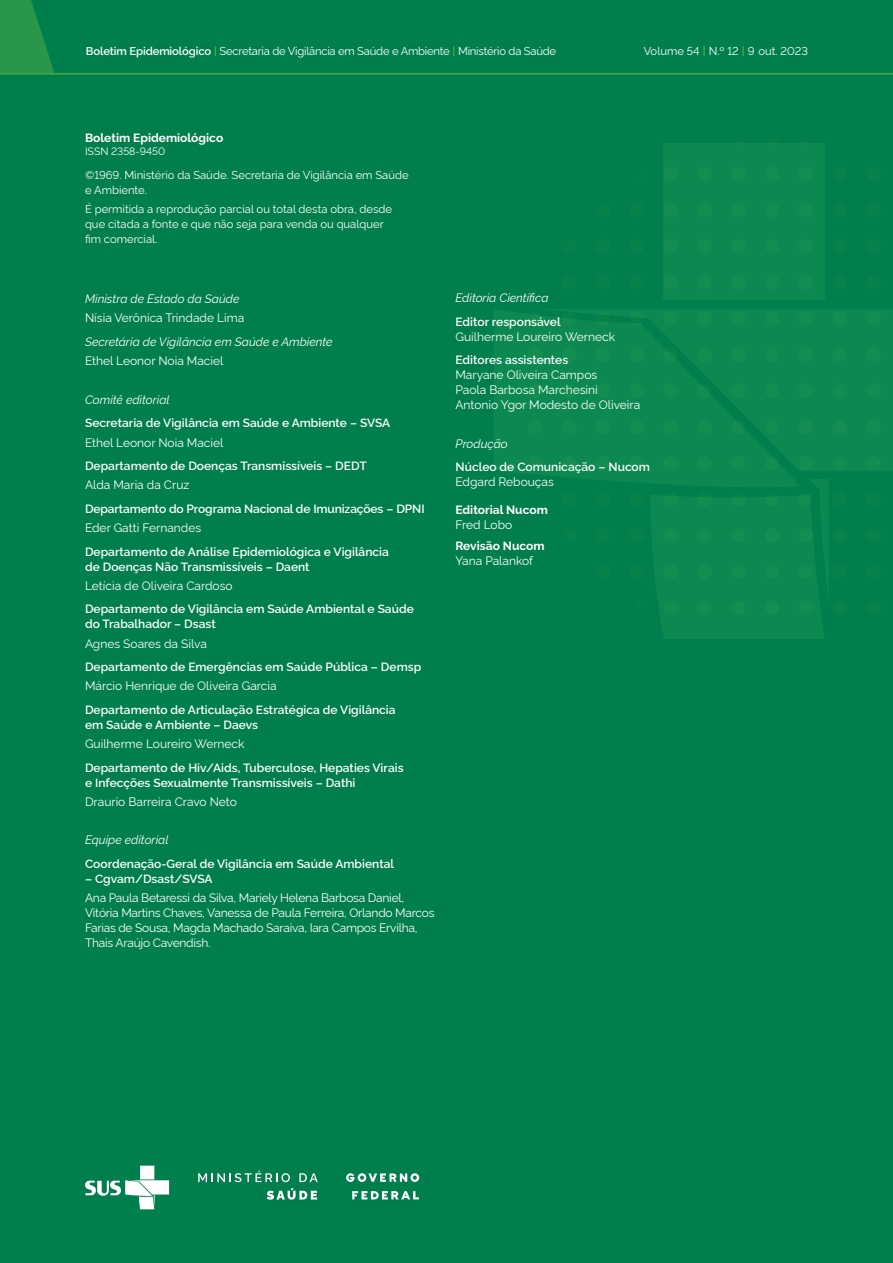
<style>
.page{position:relative;width:893px;height:1263px;background:#fff}
.page>*{position:absolute;margin:0;border:0;box-sizing:border-box;transform-origin:0 0}
.t1{font:600 12px/15px "Rawline";color:#fff}
.t2{font:12px "Rawline";color:#fff}
.t3{font:12px/15px "Rawline";letter-spacing:-.02em;color:#fff}
.t4{font:italic 12px "Rawline";color:#fff}
.t5{font:700 12px "Rawline";color:#fff}
.t6{font:11.25px/15px "Rawline";color:#fff}
.t7{font:11.25px "Rawline";letter-spacing:-.02em;color:#fff}
.t8{font:10.5px "Rawline";color:#fff}
.s1{font-weight:600}
.s2{font-weight:500;color:#69bd45}
</style>
<div class="page">
<div style="left:0;top:0;width:893px;height:74px;background:#007e4c"></div>
<svg style="left:0;top:0;width:54px;height:73px"></svg>
<div style="left:0;top:73px;width:893px;height:1190px;background:#007e4c"></div>
<hr style="left:0;top:73px;width:893px;height:1px;background:#69bd45">
<svg style="left:85px;top:1166px;width:84px;height:43px"></svg>
<svg style="left:198px;top:1171px;width:92px;height:11px"></svg>
<svg style="left:299px;top:1173px;width:19px;height:9px"></svg>
<svg style="left:267px;top:1188px;width:50px;height:12px"></svg>
<svg style="left:346px;top:1173px;width:73px;height:9px"></svg>
<svg style="left:352px;top:1191px;width:67px;height:8px"></svg>
<div style="left:629px;top:203px;width:15px;height:14px;background:#07824a;border-radius:50%"></div>
<div style="left:596px;top:239px;width:14px;height:14px;background:#07824a;border-radius:50%"></div>
<div style="left:629px;top:239px;width:15px;height:14px;background:#07824a;border-radius:50%"></div>
<div style="left:562px;top:275px;width:14px;height:15px;background:#07824a;border-radius:50%"></div>
<div style="left:596px;top:275px;width:14px;height:15px;background:#07824a;border-radius:50%"></div>
<div style="left:629px;top:275px;width:15px;height:15px;background:#07824a;border-radius:50%"></div>
<div style="left:832px;top:167px;width:15px;height:14px;background:#07824a;border-radius:50%"></div>
<div style="left:866px;top:167px;width:15px;height:14px;background:#07824a;border-radius:50%"></div>
<div style="left:832px;top:203px;width:15px;height:14px;background:#07824a;border-radius:50%"></div>
<div style="left:866px;top:203px;width:15px;height:14px;background:#07824a;border-radius:50%"></div>
<div style="left:832px;top:239px;width:15px;height:14px;background:#07824a;border-radius:50%"></div>
<div style="left:866px;top:239px;width:15px;height:14px;background:#07824a;border-radius:50%"></div>
<div style="left:832px;top:275px;width:15px;height:15px;background:#07824a;border-radius:50%"></div>
<div style="left:866px;top:275px;width:15px;height:15px;background:#07824a;border-radius:50%"></div>
<div style="left:562px;top:492px;width:14px;height:15px;background:#07824a;border-radius:50%"></div>
<div style="left:596px;top:492px;width:14px;height:15px;background:#07824a;border-radius:50%"></div>
<div style="left:629px;top:492px;width:15px;height:15px;background:#07824a;border-radius:50%"></div>
<div style="left:596px;top:528px;width:14px;height:15px;background:#07824a;border-radius:50%"></div>
<div style="left:629px;top:528px;width:15px;height:15px;background:#07824a;border-radius:50%"></div>
<div style="left:629px;top:564px;width:15px;height:15px;background:#07824a;border-radius:50%"></div>
<div style="left:832px;top:492px;width:15px;height:15px;background:#07824a;border-radius:50%"></div>
<div style="left:866px;top:492px;width:15px;height:15px;background:#07824a;border-radius:50%"></div>
<div style="left:832px;top:528px;width:15px;height:15px;background:#07824a;border-radius:50%"></div>
<div style="left:866px;top:528px;width:15px;height:15px;background:#07824a;border-radius:50%"></div>
<div style="left:832px;top:564px;width:15px;height:15px;background:#07824a;border-radius:50%"></div>
<div style="left:866px;top:564px;width:15px;height:15px;background:#07824a;border-radius:50%"></div>
<div style="left:832px;top:601px;width:15px;height:14px;background:#07824a;border-radius:50%"></div>
<div style="left:866px;top:601px;width:15px;height:14px;background:#07824a;border-radius:50%"></div>
<div style="left:663px;top:143px;width:162px;height:157px;background:#0c8951"></div>
<svg style="left:494px;top:310px;width:299px;height:173px;fill:#0c8951"></svg>
<div style="left:537px;top:310px;width:356px;height:161px;background:#0c8951"></div>
<svg style="left:650px;top:479px;width:178px;height:160px"></svg>
<p class="t7" style="left:86px;top:42px;width:472px"><span class="s1">Boletim Epidemiológico</span> <span class="s2">|</span> Secretaria de Vigilância em Saúde e Ambiente <span class="s2">|</span> Ministério da Saúde</p>
<p class="t6" style="left:644px;top:43px;width:166px">Volume 54 <span class="s2">|</span> N.º 12 <span class="s2">|</span> 9 out. 2023</p>
<p class="t5" style="left:85px;top:128px;width:140px">Boletim Epidemiológico</p>
<p class="t8" style="left:85px;top:143px;width:82px">ISSN 2358-9450</p>
<p class="t6" style="left:85px;top:166px;width:325px">©1969. Ministério da Saúde. Secretaria de Vigilância em Saúde e Ambiente.</p>
<p class="t6" style="left:85px;top:200px;width:309px">É permitida a reprodução parcial ou total desta obra, desde que citada a fonte e que não seja para venda ou qualquer fim comercial.</p>
<p class="t4" style="left:85px;top:289px;width:156px">Ministra de Estado da Saúde</p>
<p class="t2" style="left:85px;top:309px;width:161px">Nísia Verônica Trindade Lima</p>
<p class="t4" style="left:85px;top:332px;width:249px">Secretária de Vigilância em Saúde e Ambiente</p>
<p class="t2" style="left:85px;top:351px;width:140px">Ethel Leonor Noia Maciel</p>
<p class="t4" style="left:85px;top:390px;width:86px">Comitê editorial</p>
<p class="t1" style="left:85px;top:414px;width:307px">Secretaria de Vigilância em Saúde e Ambiente – SVSA</p>
<p class="t2" style="left:85px;top:433px;width:140px">Ethel Leonor Noia Maciel</p>
<p class="t1" style="left:85px;top:457px;width:283px">Departamento de Doenças Transmissíveis – DEDT</p>
<p class="t2" style="left:85px;top:476px;width:106px">Alda Maria da Cruz</p>
<p class="t1" style="left:85px;top:500px;width:341px">Departamento do Programa Nacional de Imunizações – DPNI</p>
<p class="t2" style="left:85px;top:518px;width:118px">Eder Gatti Fernandes</p>
<p class="t1" style="left:85px;top:543px;width:305px">Departamento de Análise Epidemiológica e Vigilância de Doenças Não Transmissíveis – Daent</p>
<p class="t2" style="left:85px;top:576px;width:149px">Letícia de Oliveira Cardoso</p>
<p class="t1" style="left:85px;top:600px;width:330px">Departamento de Vigilância em Saúde Ambiental e Saúde do Trabalhador – Dsast</p>
<p class="t2" style="left:85px;top:634px;width:123px">Agnes Soares da Silva</p>
<p class="t1" style="left:85px;top:658px;width:338px">Departamento de Emergências em Saúde Pública – Demsp</p>
<p class="t2" style="left:85px;top:677px;width:193px">Márcio Henrique de Oliveira Garcia</p>
<p class="t1" style="left:85px;top:701px;width:312px">Departamento de Articulação Estratégica de Vigilância em Saúde e Ambiente – Daevs</p>
<p class="t2" style="left:85px;top:734px;width:161px">Guilherme Loureiro Werneck</p>
<p class="t1" style="left:85px;top:759px;width:320px">Departamento de Hiv/Aids, Tuberculose, Hepaties Virais e Infecções Sexualmente Transmissíveis – Dathi</p>
<p class="t2" style="left:85px;top:792px;width:153px">Draurio Barreira Cravo Neto</p>
<p class="t4" style="left:85px;top:831px;width:85px">Equipe editorial</p>
<p class="t1" style="left:85px;top:855px;width:311px">Coordenação-Geral de Vigilância em Saúde Ambiental</p>
<p class="t1" style="left:85px;top:870px;width:129px">– Cgvam/Dsast/SVSA</p>
<p class="t3" style="left:85px;top:889px;width:351px">Ana Paula Betaressi da Silva, Mariely Helena Barbosa Daniel, Vitória Martins Chaves, Vanessa de Paula Ferreira, Orlando Marcos Farias de Sousa, Magda Machado Saraiva, Iara Campos Ervilha, Thais Araújo Cavendish.</p>
<p class="t4" style="left:455px;top:288px;width:95px">Editoria Científica</p>
<p class="t1" style="left:455px;top:313px;width:107px">Editor responsável</p>
<p class="t2" style="left:455px;top:327px;width:161px">Guilherme Loureiro Werneck</p>
<p class="t1" style="left:455px;top:351px;width:114px">Editores assistentes</p>
<p class="t2" style="left:455px;top:365px;width:143px">Maryane Oliveira Campos</p>
<p class="t2" style="left:455px;top:380px;width:144px">Paola Barbosa Marchesini</p>
<p class="t2" style="left:455px;top:395px;width:186px">Antonio Ygor Modesto de Oliveira</p>
<p class="t4" style="left:455px;top:434px;width:54px">Produção</p>
<p class="t1" style="left:455px;top:458px;width:196px">Núcleo de Comunicação – Nucom</p>
<p class="t2" style="left:455px;top:472px;width:100px">Edgard Rebouças</p>
<p class="t5" style="left:455px;top:500px;width:94px">Editorial Nucom</p>
<p class="t2" style="left:455px;top:515px;width:58px">Fred Lobo</p>
<p class="t5" style="left:455px;top:537px;width:91px">Revisão Nucom</p>
<p class="t2" style="left:455px;top:552px;width:79px">Yana Palankof</p>
</div>
